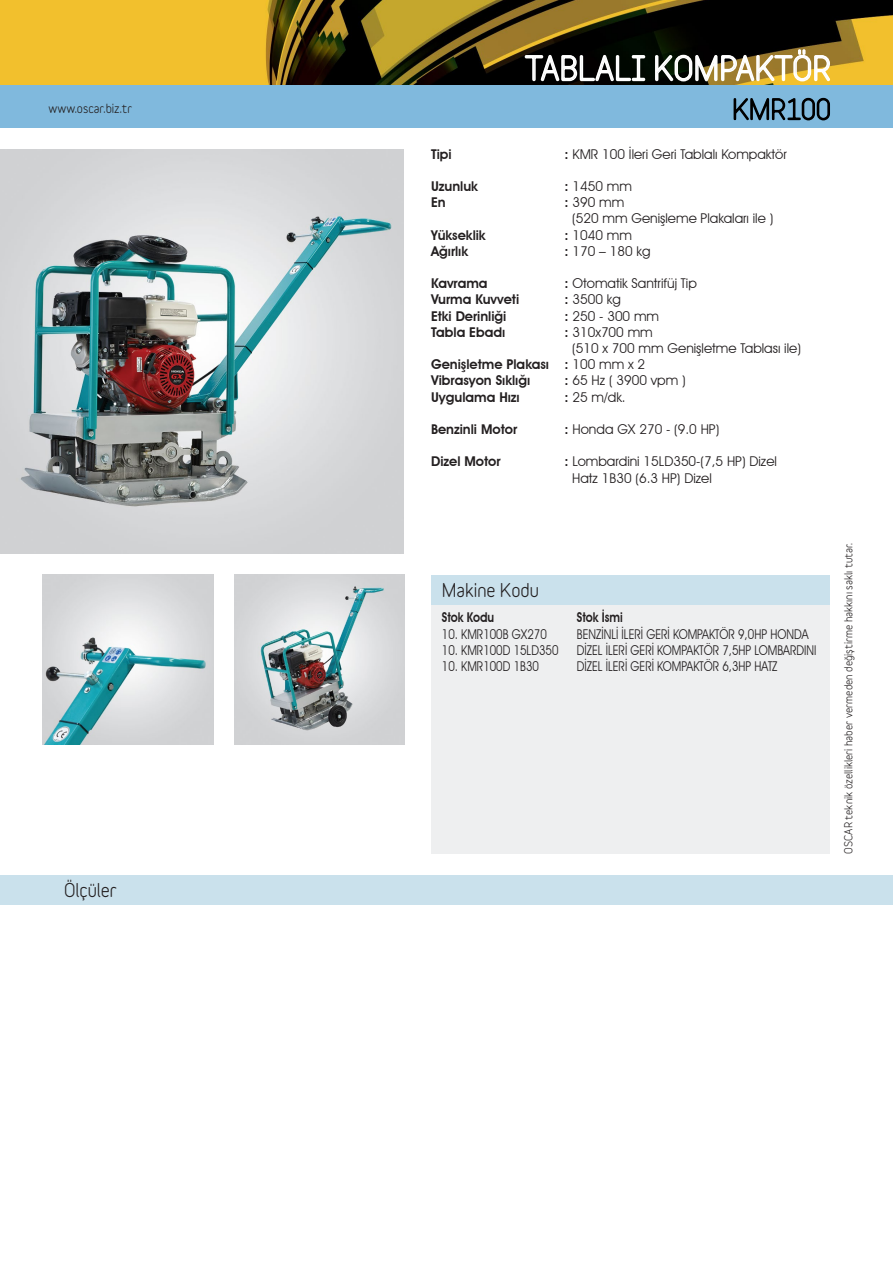
<style>
.page{position:relative;width:893px;height:1263px;background:#fff}
.page>*{position:absolute;margin:0;border:0;box-sizing:border-box;transform-origin:0 0}
.t1{font:700 31.5px "Variable";color:#fff}
.t2{font:700 18px "Variable";color:#231f20}
.t3{font:13.5px/16.2px "Avant Garde IT Cby BT";color:#231f20}
.t4{font:13.5px "Avant Garde IT Cby BT";color:#231f20;scale:.85 1}
.t5{font:600 13.5px "Avant Garde IT Cby BT";color:#231f20}
.t6{font:600 13.5px "Avant Garde IT Cby BT";color:#231f20;scale:.85 1}
.t7{font:700 12px "Variable";color:#231f20}
.t8{font:700 10.5px "Variable";color:#231f20}
.s1{font-weight:600}
.s2{font-weight:400}
</style>
<div class="page">
<div style="left:0;top:875px;width:893px;height:30px;background:#cae1ec"></div>
<img style="left:0;top:0;width:893px;height:85px">
<div style="left:0;top:85px;width:893px;height:43px;background:#80b9dd"></div>
<svg style="left:733px;top:97px;width:97px;height:24px"></svg>
<svg style="left:524px;top:54px;width:122px;height:31px;background:#464745"></svg>
<svg style="left:654px;top:49px;width:177px;height:36px;background:#908156"></svg>
<img style="left:234px;top:574px;width:170px;height:170px">
<div style="left:431px;top:604px;width:398px;height:250px;background:#eeeff0"></div>
<div style="left:431px;top:575px;width:398px;height:29px;background:#cae1ec"></div>
<img style="left:43px;top:574px;width:170px;height:170px">
<img style="left:0;top:149px;width:404px;height:404px">
<p class="t7" style="left:49px;top:101px;width:85px">www.oscar.biz.tr</p>
<h2 class="t2" style="left:64px;top:879px;width:54px">Ölçüler</h2>
<h1 class="t1" style="left:525px;top:49px;width:307px">TABLALI KOMPAKTÖR</h1>
<p class="t5" style="left:431px;top:146px;width:22px">Tipi</p>
<p class="t3" style="left:565px;top:145px;width:224px"><span class="s1">:</span> KMR 100 İleri Geri Tablalı Kompaktör</p>
<p class="t5" style="left:431px;top:178px;width:48px">Uzunluk</p>
<p class="t3" style="left:565px;top:178px;width:69px"><span class="s1">:</span> 1450 mm</p>
<p class="t5" style="left:431px;top:194px;width:16px">En</p>
<p class="t3" style="left:572px;top:194px;width:203px;text-indent:-8px"><span class="s1">:</span> 390 mm<br>(520 mm Genişleme Plakaları ile )</p>
<p class="t5" style="left:431px;top:227px;width:56px">Yükseklik</p>
<p class="t3" style="left:565px;top:226px;width:69px"><span class="s1">:</span> 1040 mm</p>
<p class="t5" style="left:431px;top:243px;width:39px">Ağırlık</p>
<p class="t3" style="left:565px;top:243px;width:87px"><span class="s1">:</span> 170 – 180 kg</p>
<p class="t5" style="left:431px;top:275px;width:58px">Kavrama</p>
<p class="t3" style="left:565px;top:275px;width:134px"><span class="s1">:</span> Otomatik Santrifüj Tip</p>
<p class="t5" style="left:431px;top:291px;width:90px">Vurma Kuvveti</p>
<p class="t3" style="left:565px;top:291px;width:58px"><span class="s1">:</span> 3500 kg</p>
<p class="t5" style="left:431px;top:308px;width:77px">Etki Derinliği</p>
<p class="t3" style="left:565px;top:307px;width:96px"><span class="s1">:</span> 250 - 300 mm</p>
<p class="t5" style="left:431px;top:324px;width:76px">Tabla Ebadı</p>
<p class="t3" style="left:565px;top:324px;width:90px"><span class="s1">:</span> 310x700 mm</p>
<p class="t3" style="left:572px;top:340px;width:230px">(510 x 700 mm Genişletme Tablası ile)</p>
<p class="t5" style="left:431px;top:356px;width:216px">Genişletme Plakası : <span class="s2">100 mm x 2</span></p>
<p class="t5" style="left:431px;top:372px;width:101px">Vibrasyon Sıklığı</p>
<p class="t3" style="left:565px;top:372px;width:123px"><span class="s1">:</span> 65 Hz ( 3900 vpm )</p>
<p class="t5" style="left:431px;top:389px;width:90px">Uygulama Hızı</p>
<p class="t3" style="left:565px;top:388px;width:62px"><span class="s1">:</span> 25 m/dk.</p>
<p class="t5" style="left:431px;top:421px;width:88px">Benzinli Motor</p>
<p class="t3" style="left:565px;top:421px;width:156px"><span class="s1">:</span> Honda GX 270 - (9.0 HP)</p>
<p class="t5" style="left:431px;top:453px;width:71px">Dizel Motor</p>
<p class="t3" style="left:572px;top:453px;width:206px;text-indent:-8px"><span class="s1">:</span> Lombardini 15LD350-(7,5 HP) Dizel<br>Hatz 1B30 (6.3 HP) Dizel</p>
<h2 class="t2" style="left:442px;top:580px;width:99px">Makine Kodu</h2>
<p class="t6" style="left:442px;top:609px;width:63px">Stok Kodu</p>
<p class="t6" style="left:577px;top:609px;width:56px">Stok İsmi</p>
<p class="t4" style="left:442px;top:626px;width:125px">10. KMR100B GX270</p>
<p class="t4" style="left:577px;top:626px;width:274px">BENZİNLİ İLERİ GERİ KOMPAKTÖR 9,0HP HONDA</p>
<p class="t4" style="left:442px;top:642px;width:139px">10. KMR100D 15LD350</p>
<p class="t4" style="left:577px;top:642px;width:283px">DİZEL İLERİ GERİ KOMPAKTÖR 7,5HP LOMBARDINI</p>
<p class="t4" style="left:442px;top:658px;width:116px">10. KMR100D 1B30</p>
<p class="t4" style="left:577px;top:658px;width:238px">DİZEL İLERİ GERİ KOMPAKTÖR 6,3HP HATZ</p>
<p class="t8" style="left:842px;top:854px;width:312px;rotate:-90deg">OSCAR teknik özellikleri haber vermeden değiştirme hakkını saklı tutar.</p>
</div>
